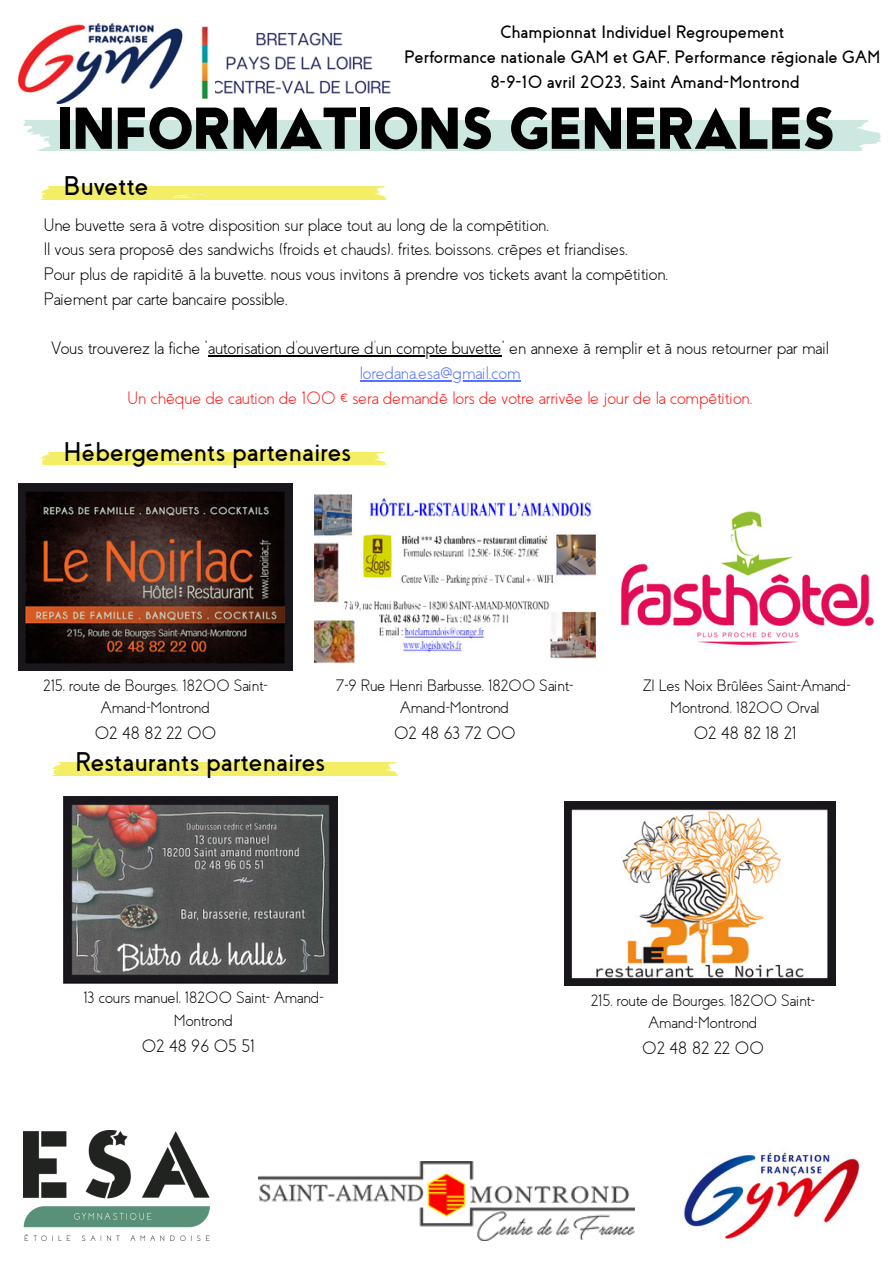
<style>
.page{position:relative;width:893px;height:1264px;background:#fff}
.page>*{position:absolute;margin:0;border:0;box-sizing:border-box;transform-origin:0 0}
.t1{font:60px "Adca";color:#000}
.t2{font:700 27px "Coves";color:#000}
.t3{font:300 18px/24.8px "Coves";color:#000}
.t4{font:700 18px/24.8px "Coves";color:#000;text-align:center}
.t5{font:300 18px "Coves";color:#ff1616}
.t6{font:300 18px "Coves";color:#5271ff}
.t7{font:300 16.5px/22.5px "Coves";color:#000;text-align:center}
</style>
<div class="page">
<img style="left:24px;top:1130px;width:185px;height:110px">
<img style="left:258px;top:1161px;width:376px;height:79px">
<img style="left:684px;top:1151px;width:176px;height:88px">
<div style="left:23px;top:120px;width:858px;height:31px;background:#cce8e0"></div>
<div style="left:41px;top:187px;width:345px;height:12px;background:#f4ee66"></div>
<div style="left:41px;top:452px;width:345px;height:12px;background:#f4ee66"></div>
<div style="left:53px;top:762px;width:345px;height:13px;background:#f4ee66"></div>
<img style="left:18px;top:484px;width:275px;height:186px">
<img style="left:314px;top:494px;width:281px;height:170px">
<img style="left:620px;top:511px;width:254px;height:135px">
<img style="left:63px;top:796px;width:274px;height:187px">
<img style="left:564px;top:801px;width:271px;height:184px">
<hr style="left:208px;top:355px;width:293px;height:1px;background:#000">
<hr style="left:360px;top:380px;width:160px;height:1px;background:#5271ff">
<img style="left:215px;top:32px;width:176px;height:62px">
<img style="left:18px;top:23px;width:191px;height:80px">
<p class="t4" style="left:404px;top:20px;width:478px">Championnat Individuel Regroupement<br>Performance nationale GAM et GAF, Performance régionale GAM<br>8-9-10 avril 2023, Saint Amand-Montrond</p>
<h1 class="t1" style="left:57px;top:104px;width:780px">INFORMATIONS GENERALES</h1>
<h2 class="t2" style="left:63px;top:173px;width:87px">Buvette</h2>
<p class="t3" style="left:44px;top:212px;width:626px">Une buvette sera à votre disposition sur place tout au long de la compétition.<br>Il vous sera proposé des sandwichs (froids et chauds), frites, boissons, crêpes et friandises.<br>Pour plus de rapidité à la buvette, nous vous invitons à prendre vos tickets avant la compétition.<br>Paiement par carte bancaire possible.</p>
<p class="t3" style="left:51px;top:336px;width:779px">Vous trouverez la fiche "autorisation d'ouverture d'un compte buvette" en annexe à remplir et à nous retourner par mail</p>
<p class="t6" style="left:360px;top:364px;width:162px">loredana.esa@gmail.com</p>
<p class="t5" style="left:127px;top:389px;width:626px">Un chèque de caution de 100 € sera demandé lors de votre arrivée le jour de la compétition.</p>
<h2 class="t2" style="left:63px;top:438px;width:289px">Hébergements partenaires</h2>
<p class="t7" style="left:43px;top:674px;width:226px">215, route de Bourges, 18200 Saint-<br>Amand-Montrond</p>
<p class="t3" style="left:94px;top:720px;width:123px">02 48 82 22 00</p>
<h2 class="t2" style="left:75px;top:748px;width:251px">Restaurants partenaires</h2>
<p class="t7" style="left:336px;top:674px;width:238px">7-9 Rue Henri Barbusse, 18200 Saint-<br>Amand-Montrond</p>
<p class="t3" style="left:394px;top:720px;width:123px">02 48 63 72 00</p>
<p class="t7" style="left:643px;top:674px;width:209px">ZI Les Noix Brûlées Saint-Amand-<br>Montrond, 18200 Orval</p>
<p class="t3" style="left:693px;top:720px;width:104px">02 48 82 18 21</p>
<p class="t7" style="left:83px;top:987px;width:242px">13 cours manuel, 18200 Saint- Amand-<br>Montrond</p>
<p class="t3" style="left:141px;top:1033px;width:115px">02 48 96 05 51</p>
<p class="t7" style="left:591px;top:989px;width:226px">215, route de Bourges, 18200 Saint-<br>Amand-Montrond</p>
<p class="t3" style="left:642px;top:1035px;width:123px">02 48 82 22 00</p>
</div>
